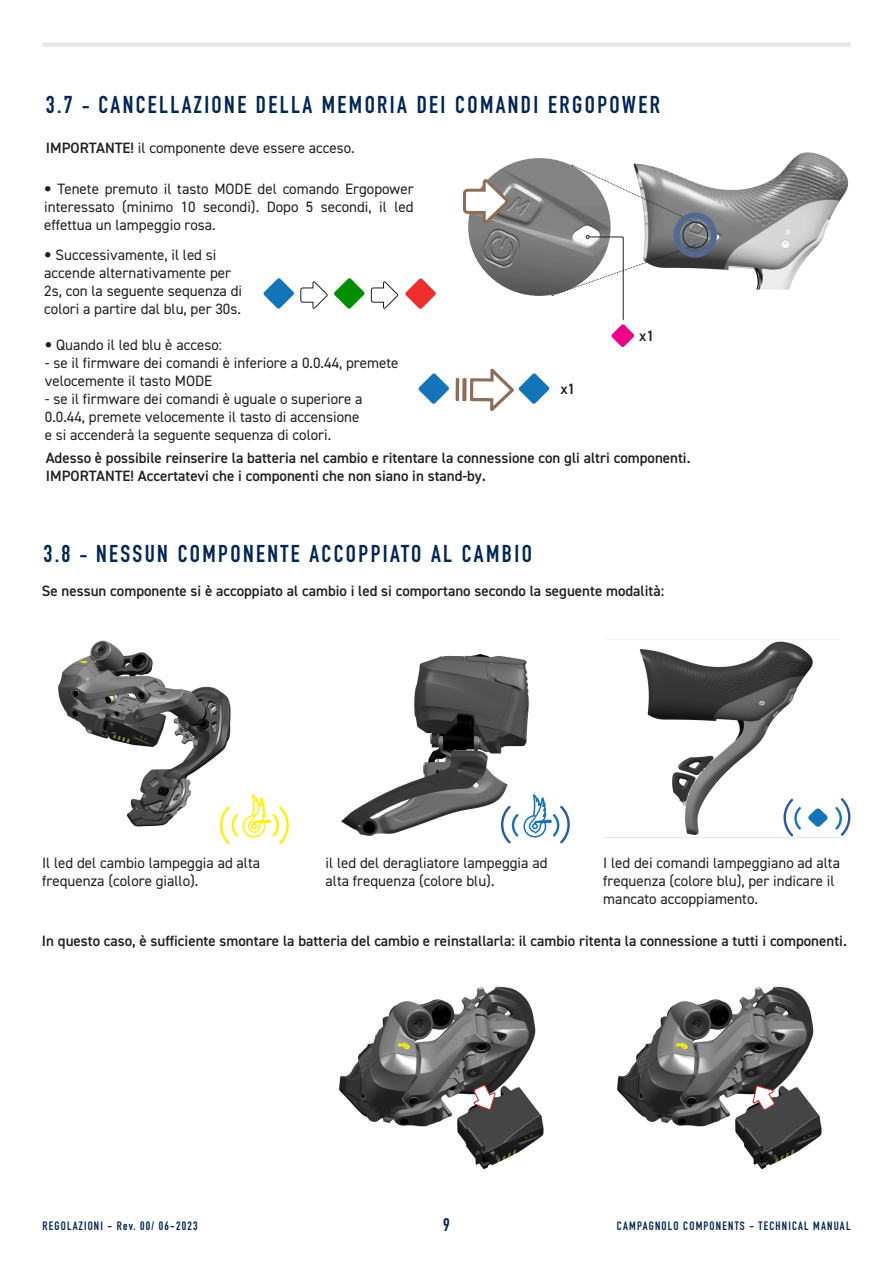
<style>
.page{position:relative;width:893px;height:1263px;background:#fff}
.page>*{position:absolute;margin:0;border:0;box-sizing:border-box;transform-origin:0 0}
.Normale{font:700 24px "DIN Condensed";letter-spacing:.1em;color:#022656}
.t1{font:700 18px "DIN Condensed";color:#022656}
.t2{font:15px/18px "DIN2014";color:#231f20}
.t3{font:600 15px "DIN2014";color:#231f20}
.t4{font:700 12px "DIN Condensed";letter-spacing:.1em;color:#022656}
.s1{font-size:21px}
.s2{font-weight:600}
.s3{font-family:"Helvetica Neue";font-weight:700;font-stretch:condensed}
</style>
<div class="page">
<div style="left:43px;top:42px;width:808px;height:5px;background:#e6e7e9"></div>
<img style="left:58px;top:640px;width:173px;height:187px">
<img style="left:341px;top:654px;width:188px;height:182px">
<img style="left:639px;top:641px;width:174px;height:196px">
<svg style="left:808px;top:808px;width:20px;height:19px"></svg>
<svg style="left:220px;top:794px;width:69px;height:50px"></svg>
<svg style="left:501px;top:794px;width:69px;height:49px"></svg>
<svg style="left:783px;top:799px;width:18px;height:37px"></svg>
<svg style="left:835px;top:798px;width:15px;height:38px"></svg>
<img style="left:339px;top:986px;width:205px;height:184px">
<svg style="left:473px;top:1084px;width:23px;height:27px"></svg>
<img style="left:617px;top:986px;width:205px;height:184px">
<svg style="left:752px;top:1084px;width:24px;height:28px"></svg>
<img style="left:614px;top:152px;width:235px;height:153px">
<img style="left:468px;top:158px;width:143px;height:138px">
<svg style="left:572px;top:165px;width:125px;height:59px"></svg>
<svg style="left:552px;top:245px;width:143px;height:51px"></svg>
<div style="left:683px;top:222px;width:25px;height:26px;border:1px solid #002252;border-radius:50%"></div>
<div style="left:674px;top:212px;width:43px;height:46px;border:6px solid #526a92;border-radius:50%"></div>
<hr style="left:623px;top:237px;width:1px;height:83px;background:#231f20">
<hr style="left:589px;top:237px;width:34px;height:1px;background:#231f20">
<svg style="left:586px;top:235px;width:3px;height:4px"></svg>
<svg style="left:611px;top:324px;width:23px;height:23px"></svg>
<svg style="left:463px;top:178px;width:49px;height:48px"></svg>
<svg style="left:300px;top:281px;width:28px;height:28px"></svg>
<svg style="left:371px;top:281px;width:28px;height:28px"></svg>
<hr style="left:456px;top:378px;width:3px;height:23px;background:#8f6c57">
<div style="left:462px;top:378px;width:5px;height:23px;background:#8f6c57"></div>
<svg style="left:418px;top:373px;width:31px;height:31px"></svg>
<svg style="left:470px;top:369px;width:79px;height:42px"></svg>
<svg style="left:263px;top:278px;width:31px;height:31px"></svg>
<svg style="left:334px;top:278px;width:31px;height:31px"></svg>
<svg style="left:405px;top:278px;width:31px;height:31px"></svg>
<p class="Normale" style="left:46px;top:88px;width:616px">3.7 <span class="s1">-</span> CANCELLAZIONE DELLA MEMORIA DEI COMANDI ERGOPOWER</p>
<p class="t2" style="left:46px;top:139px;width:310px"><span class="s2">IMPORTANTE!</span> il componente deve essere acceso.</p>
<p class="t2" style="left:44px;top:179px;width:371px;text-align:justify"><span class="s3">•</span> Tenete premuto il tasto MODE del comando Ergopower interessato (minimo 10 secondi). Dopo 5 secondi, il led effettua un lampeggio rosa.</p>
<p class="t2" style="left:44px;top:245px;width:199px"><span class="s3">•</span> Successivamente, il led si accende alternativamente per<br>2s, con la seguente sequenza di colori a partire dal blu, per 30s.</p>
<p class="t2" style="left:45px;top:336px;width:179px"><span class="s3">•</span> Quando il led blu è acceso:</p>
<p class="t2" style="left:45px;top:354px;width:355px">- se il firmware dei comandi è inferiore a 0.0.44, premete velocemente il tasto MODE</p>
<p class="t2" style="left:45px;top:390px;width:319px">- se il firmware dei comandi è uguale o superiore a<br>0.0.44, premete velocemente il tasto di accensione</p>
<p class="t2" style="left:45px;top:426px;width:288px">e si accenderà la seguente sequenza di colori.</p>
<p class="t3" style="left:560px;top:379px;width:17px">x1</p>
<p class="t3" style="left:639px;top:326px;width:17px">x1</p>
<p class="t3" style="left:46px;top:448px;width:646px">Adesso è possibile reinserire la batteria nel cambio e ritentare la connessione con gli altri componenti.</p>
<p class="t3" style="left:46px;top:466px;width:441px">IMPORTANTE! Accertatevi che i componenti che non siano in stand-by<span class="s3">.</span></p>
<p class="Normale" style="left:43px;top:537px;width:490px">3.8 <span class="s1">-</span> NESSUN COMPONENTE ACCOPPIATO AL CAMBIO</p>
<p class="t3" style="left:42px;top:580px;width:624px">Se nessun componente si è accoppiato al cambio i led si comportano secondo la seguente modalità:</p>
<p class="t2" style="left:42px;top:853px;width:219px">Il led del cambio lampeggia ad alta frequenza (colore giallo).</p>
<p class="t2" style="left:326px;top:853px;width:223px">il led del deragliatore lampeggia ad alta frequenza (colore blu).</p>
<p class="t2" style="left:603px;top:853px;width:238px">I led dei comandi lampeggiano ad alta frequenza (colore blu), per indicare il mancato accoppiamento.</p>
<p class="t3" style="left:42px;top:931px;width:806px">In questo caso, è sufficiente smontare la batteria del cambio e reinstallarla: il cambio ritenta la connessione a tutti i componenti.</p>
<p class="t4" style="left:43px;top:1217px;width:157px">REGOLAZIONI - Rev. 00/ 06-2023</p>
<p class="t1" style="left:443px;top:1213px;width:8px">9</p>
<p class="t4" style="left:617px;top:1217px;width:235px">CAMPAGNOLO COMPONENTS - TECHNICAL MANUAL</p>
</div>
